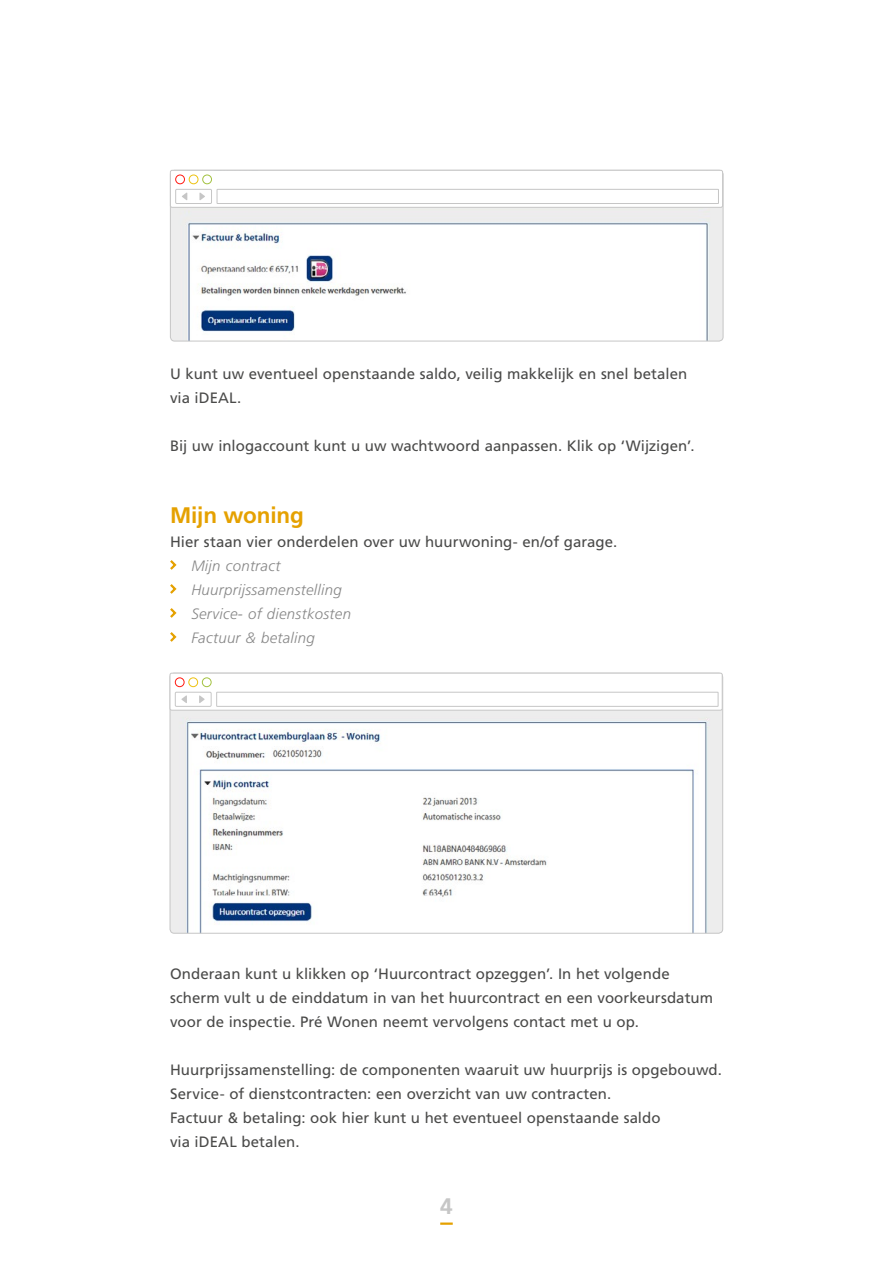
<style>
.page{position:relative;width:893px;height:1263px;background:#fff}
.page>*{position:absolute;margin:0;border:0;box-sizing:border-box;transform-origin:0 0}
.t1{font:700 22.5px "Frutiger LT Std";letter-spacing:-.01em;color:#e5a100}
.t2{font:700 22.5px "Frutiger LT Std";color:#c6c6c6}
.t3{font:15px/24px "Frutiger LT Std";letter-spacing:.005em;color:#4a4a49}
.t4{font:italic 300 15px/24px "Frutiger LT Std";letter-spacing:.02em;color:#878787}
</style>
<div class="page">
<img style="left:170px;top:170px;width:553px;height:171px">
<div style="left:170px;top:170px;width:553px;height:37px;background:#fff;border-radius:2px"></div>
<div style="left:170px;top:170px;width:553px;height:37px;border:1px solid #c6c6c6;border-radius:2px"></div>
<div style="left:176px;top:175px;width:9px;height:9px;border:1px solid #ff1a12;border-radius:50%"></div>
<div style="left:189px;top:175px;width:9px;height:9px;border:1px solid #edc212;border-radius:50%"></div>
<div style="left:203px;top:175px;width:9px;height:9px;border:1px solid #a3c240;border-radius:50%"></div>
<div style="left:217px;top:189px;width:502px;height:15px;border:1px solid #c6c6c6"></div>
<div style="left:175px;top:189px;width:37px;height:15px;border:1px solid #c6c6c6"></div>
<svg style="left:199px;top:193px;width:6px;height:7px"></svg>
<svg style="left:182px;top:193px;width:5px;height:7px"></svg>
<img style="left:170px;top:673px;width:553px;height:260px">
<div style="left:170px;top:673px;width:552px;height:37px;background:#fff;border-radius:2px"></div>
<div style="left:170px;top:673px;width:552px;height:37px;border:1px solid #c6c6c6;border-radius:2px"></div>
<div style="left:175px;top:678px;width:9px;height:9px;border:1px solid #ff1a12;border-radius:50%"></div>
<div style="left:189px;top:678px;width:9px;height:9px;border:1px solid #edc212;border-radius:50%"></div>
<div style="left:202px;top:678px;width:9px;height:9px;border:1px solid #a3c240;border-radius:50%"></div>
<div style="left:216px;top:692px;width:502px;height:14px;border:1px solid #c6c6c6"></div>
<div style="left:175px;top:692px;width:36px;height:14px;border:1px solid #c6c6c6"></div>
<svg style="left:199px;top:695px;width:6px;height:8px"></svg>
<svg style="left:181px;top:695px;width:6px;height:8px"></svg>
<svg style="left:170px;top:560px;width:7px;height:10px"></svg>
<svg style="left:170px;top:584px;width:7px;height:10px"></svg>
<svg style="left:170px;top:608px;width:7px;height:10px"></svg>
<svg style="left:170px;top:632px;width:7px;height:10px"></svg>
<svg style="left:440px;top:1222px;width:13px;height:3px"></svg>
<p class="t3" style="left:170px;top:361px;width:519px">U kunt uw eventueel openstaande saldo, veilig makkelijk en snel betalen via iDEAL.</p>
<p class="t3" style="left:170px;top:433px;width:526px">Bij uw inlogaccount kunt u uw wachtwoord aanpassen. Klik op ‘Wijzigen’.</p>
<h1 class="t1" style="left:170px;top:501px;width:135px">Mijn woning</h1>
<p class="t3" style="left:170px;top:529px;width:449px">Hier staan vier onderdelen over uw huurwoning- en/of garage.</p>
<p class="t4" style="left:191px;top:553px;width:161px">Mijn contract<br>Huurprijssamenstelling<br>Service- of dienstkosten<br>Factuur &amp; betaling</p>
<p class="t3" style="left:170px;top:961px;width:544px">Onderaan kunt u klikken op ‘Huurcontract opzeggen’. In het volgende scherm vult u de einddatum in van het huurcontract en een voorkeursdatum voor de inspectie. Pré Wonen neemt vervolgens contact met u op.</p>
<p class="t3" style="left:170px;top:1057px;width:553px">Huurprijssamenstelling: de componenten waaruit uw huurprijs is opgebouwd.<br>Service- of dienstcontracten: een overzicht van uw contracten.<br>Factuur &amp; betaling: ook hier kunt u het eventueel openstaande saldo<br>via iDEAL betalen.</p>
<h1 class="t2" style="left:440px;top:1193px;width:14px">4</h1>
</div>
